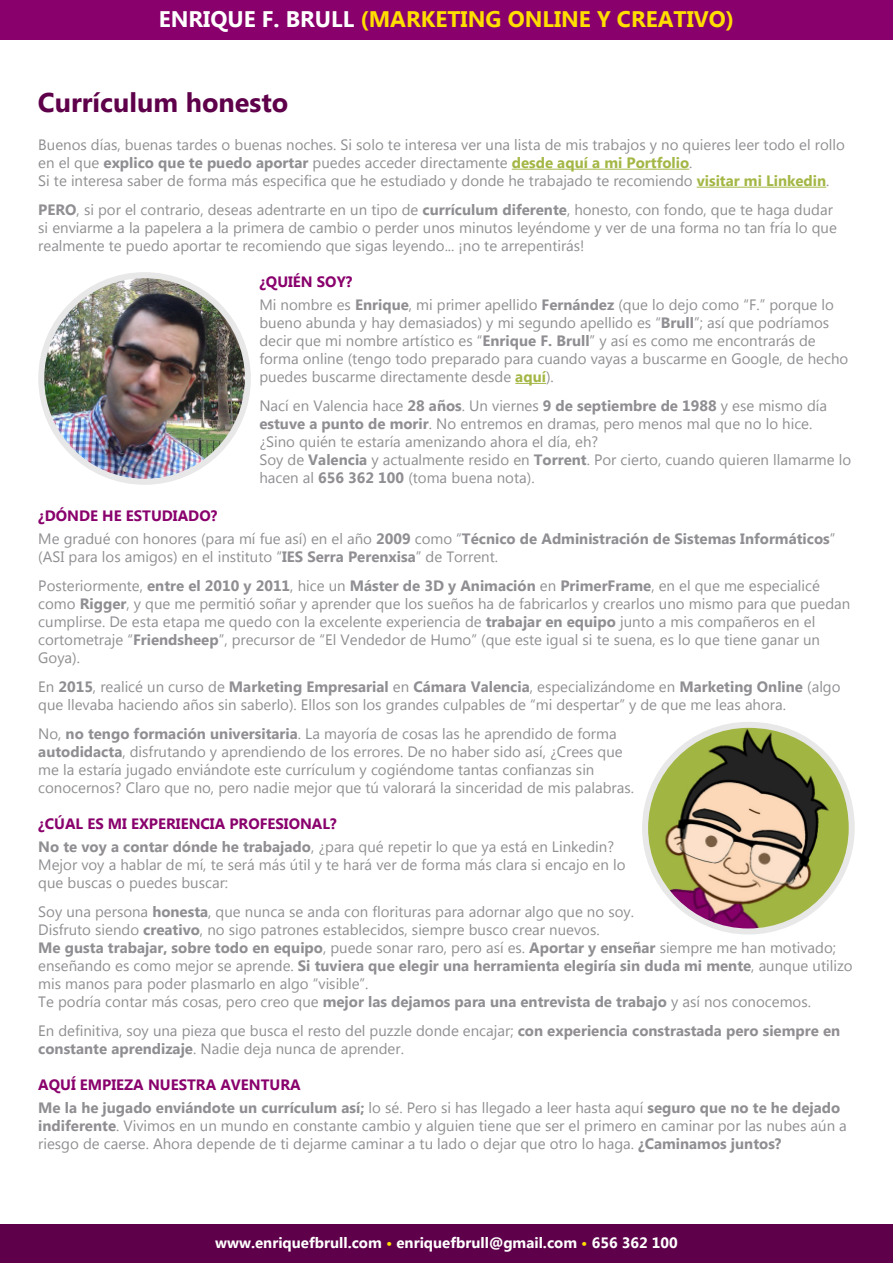
<style>
.page{position:relative;width:893px;height:1263px;background:#fff}
.page>*{position:absolute;margin:0;border:0;box-sizing:border-box;transform-origin:0 0}
.t1{font:700 27px "Lao UI";color:#5e014a}
.t2{font:700 22.5px "Lao UI";color:#ffde00}
.t3{font:15px/18px "Lao UI";color:#908e92}
.t4{font:700 15px "Lao UI";color:#89006c}
.t5{font:700 15px "Lao UI";color:#fff}
.s1{color:#fff}
.s2{font-weight:700}
.s3{font-weight:700;color:#a3b745}
.s4{color:#ffde00}
</style>
<div class="page">
<div style="left:0;top:0;width:893px;height:39px;background:#89006c"></div>
<hr style="left:512px;top:169px;width:177px;height:1px;background:#a3b745">
<hr style="left:697px;top:187px;width:129px;height:1px;background:#a3b745">
<hr style="left:515px;top:383px;width:31px;height:1px;background:#a3b745">
<img style="left:41px;top:275px;width:207px;height:207px;border-radius:103px">
<div style="left:38px;top:272px;width:213px;height:213px;border:6px solid #e8e8e8;border-radius:50%"></div>
<img style="left:648px;top:725px;width:203px;height:206px">
<div style="left:642px;top:722px;width:213px;height:212px;border:6px solid #e8e8e8;border-radius:50%"></div>
<div style="left:0;top:1225px;width:893px;height:38px;background:#5e014a"></div>
<p class="t2" style="left:159px;top:4px;width:577px"><span class="s1">ENRIQUE F. BRULL</span> (MARKETING ONLINE Y CREATIVO)</p>
<p class="t1" style="left:38px;top:85px;width:252px">Currículum honesto</p>
<p class="t3" style="left:38px;top:135px;width:808px">Buenos días, buenas tardes o buenas noches. Si solo te interesa ver una lista de mis trabajos y no quieres leer todo el rollo en el que <span class="s2">explico que te puedo aportar</span> puedes acceder directamente <span class="s3">desde aquí a mi Portfolio</span>.<br>Si te interesa saber de forma más especifica que he estudiado y donde he trabajado te recomiendo <span class="s3">visitar mi Linkedin</span>.</p>
<p class="t3" style="left:38px;top:200px;width:800px"><span class="s2">PERO</span>, si por el contrario, deseas adentrarte en un tipo de <span class="s2">currículum diferente</span>, honesto, con fondo, que te haga dudar si enviarme a la papelera a la primera de cambio o perder unos minutos leyéndome y ver de una forma no tan fría lo que realmente te puedo aportar te recomiendo que sigas leyendo... ¡no te arrepentirás!</p>
<p class="t4" style="left:259px;top:271px;width:94px">¿QUIÉN SOY?</p>
<p class="t3" style="left:259px;top:295px;width:590px">Mi nombre es <span class="s2">Enrique</span>, mi primer apellido <span class="s2">Fernández</span> (que lo dejo como “F.” porque lo bueno abunda y hay demasiados) y mi segundo apellido es “<span class="s2">Brull</span>”; así que podríamos decir que mi nombre artístico es “<span class="s2">Enrique F. Brull</span>” y así es como me encontrarás de forma online (tengo todo preparado para cuando vayas a buscarme en Google, de hecho puedes buscarme directamente desde <span class="s3">aquí</span>).</p>
<p class="t3" style="left:259px;top:396px;width:569px">Nací en Valencia hace <span class="s2">28 años</span>. Un viernes <span class="s2">9 de septiembre de 1988</span> y ese mismo día <span class="s2">estuve a punto de morir</span>. No entremos en dramas, pero menos mal que no lo hice.</p>
<p class="t3" style="left:259px;top:432px;width:593px">¿Sino quién te estaría amenizando ahora el día, eh?<br>Soy de <span class="s2">Valencia</span> y actualmente resido en <span class="s2">Torrent</span>. Por cierto, cuando quieren llamarme lo hacen al <span class="s2">656 362 100</span> (toma buena nota).</p>
<p class="t4" style="left:38px;top:505px;width:181px">¿DÓNDE HE ESTUDIADO?</p>
<p class="t3" style="left:38px;top:529px;width:799px">Me gradué con honores (para mí fue así) en el año <span class="s2">2009</span> como “<span class="s2">Técnico de Administración de Sistemas Informáticos</span>” (ASI para los amigos) en el instituto “<span class="s2">IES Serra Perenxisa</span>” de Torrent.</p>
<p class="t3" style="left:38px;top:576px;width:814px">Posteriormente, <span class="s2">entre el 2010 y 2011</span>, hice un <span class="s2">Máster de 3D y Animación</span> en <span class="s2">PrimerFrame</span>, en el que me especialicé como <span class="s2">Rigger</span>, y que me permitió soñar y aprender que los sueños ha de fabricarlos y crearlos uno mismo para que puedan cumplirse. De esta etapa me quedo con la excelente experiencia de <span class="s2">trabajar en equipo</span> junto a mis compañeros en el cortometraje “<span class="s2">Friendsheep</span>”, precursor de “El Vendedor de Humo” (que este igual si te suena, es lo que tiene ganar un Goya).</p>
<p class="t3" style="left:38px;top:677px;width:804px">En <span class="s2">2015</span>, realicé un curso de <span class="s2">Marketing Empresarial</span> en <span class="s2">Cámara Valencia</span>, especializándome en <span class="s2">Marketing Online</span> (algo que llevaba haciendo años sin saberlo). Ellos son los grandes culpables de “mi despertar” y de que me leas ahora.</p>
<p class="t3" style="left:38px;top:724px;width:597px">No, <span class="s2">no tengo formación universitaria</span>. La mayoría de cosas las he aprendido de forma <span class="s2">autodidacta</span>, disfrutando y aprendiendo de los errores. De no haber sido así, ¿Crees que me la estaría jugado enviándote este currículum y cogiéndome tantas confianzas sin conocernos? Claro que no, pero nadie mejor que tú valorará la sinceridad de mis palabras.</p>
<p class="t4" style="left:38px;top:813px;width:300px">¿CÚAL ES MI EXPERIENCIA PROFESIONAL?</p>
<p class="t3" style="left:38px;top:837px;width:577px"><span class="s2">No te voy a contar dónde he trabajado</span>, ¿para qué repetir lo que ya está en Linkedin?</p>
<p class="t3" style="left:38px;top:855px;width:589px">Mejor voy a hablar de mí, te será más útil y te hará ver de forma más clara si encajo en lo que buscas o puedes buscar:</p>
<p class="t3" style="left:38px;top:902px;width:816px">Soy una persona <span class="s2">honesta</span>, que nunca se anda con florituras para adornar algo que no soy.<br>Disfruto siendo <span class="s2">creativo</span>, no sigo patrones establecidos, siempre busco crear nuevos.<br><span class="s2">Me gusta trabajar, sobre todo en equipo</span>, puede sonar raro, pero así es. <span class="s2">Aportar y enseñar</span> siempre me han motivado; enseñando es como mejor se aprende. <span class="s2">Si tuviera que elegir una herramienta elegiría sin duda mi mente</span>, aunque utilizo mis manos para poder plasmarlo en algo “visible”.<br>Te podría contar más cosas, pero creo que <span class="s2">mejor las dejamos para una entrevista de trabajo</span> y así nos conocemos.</p>
<p class="t3" style="left:38px;top:1021px;width:803px">En definitiva, soy una pieza que busca el resto del puzzle donde encajar; <span class="s2">con experiencia constrastada pero siempre en constante aprendizaje</span>. Nadie deja nunca de aprender.</p>
<p class="t4" style="left:38px;top:1074px;width:264px">AQUÍ EMPIEZA NUESTRA AVENTURA</p>
<p class="t3" style="left:38px;top:1098px;width:810px"><span class="s2">Me la he jugado enviándote un currículum así;</span> lo sé. Pero si has llegado a leer hasta aquí <span class="s2">seguro que no te he dejado indiferente</span>. Vivimos en un mundo en constante cambio y alguien tiene que ser el primero en caminar por las nubes aún a riesgo de caerse. Ahora depende de ti dejarme caminar a tu lado o dejar que otro lo haga. <span class="s2">¿Caminamos juntos?</span></p>
<p class="t5" style="left:215px;top:1233px;width:464px">www.enriquefbrull.com <span class="s4">•</span> enriquefbrull@gmail.com <span class="s4">•</span> 656 362 100</p>
</div>
